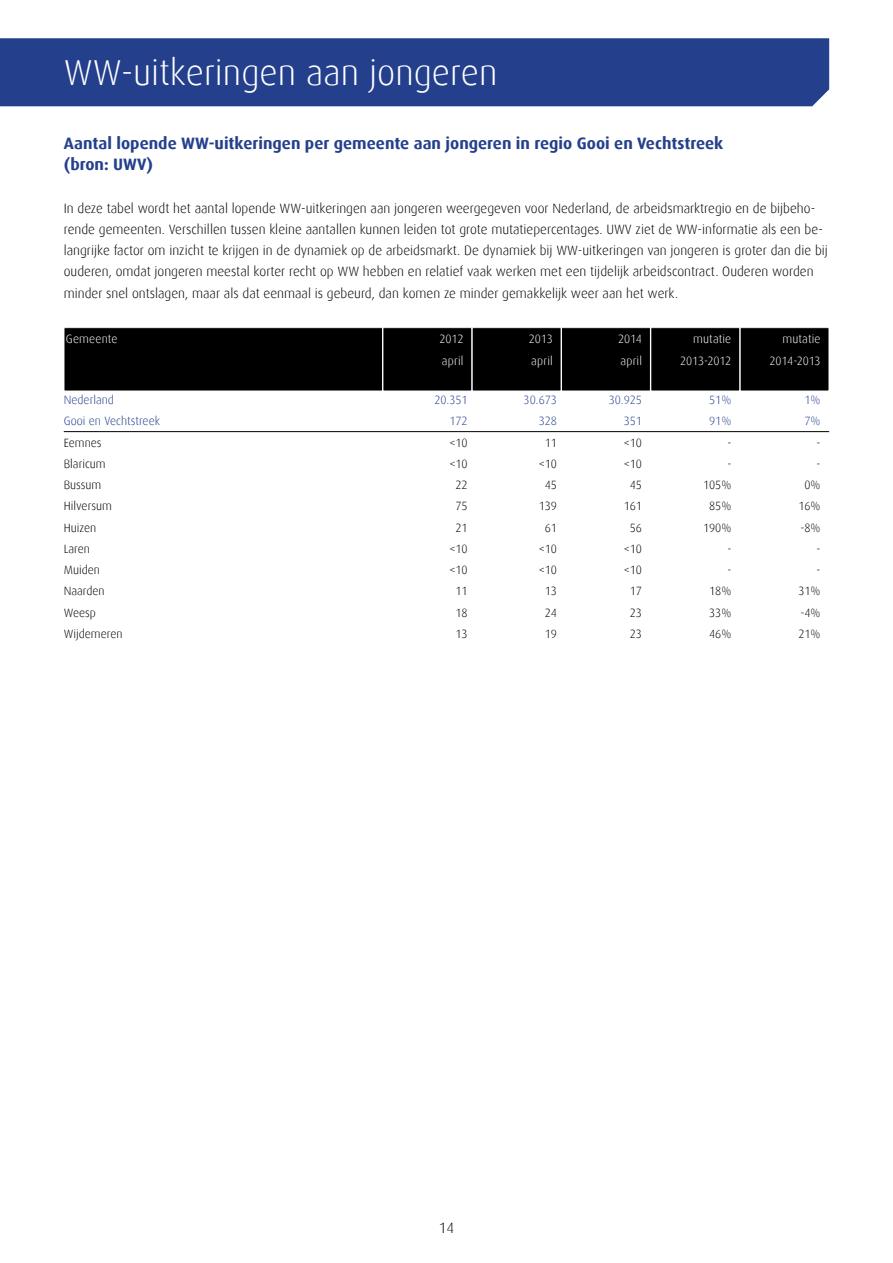
<style>
.page{position:relative;width:893px;height:1263px;background:#fff}
.page>*{position:absolute;margin:0;border:0;box-sizing:border-box;transform-origin:0 0}
.t1{font:300 36px "Dax";color:#fff}
.t2{font:700 16.5px/21.3px "Dax";color:#243f8c}
.t3{font:300 15px "Dax";color:#000}
.t4{font:300 13.5px/21.3px "Dax";color:#000}
.t5{font:300 12px "Dax";color:#000}
.t6{font:300 12px "Dax";color:#243f8c}
.t7{font:300 12px "Dax";letter-spacing:.01em;color:#fff}
.t8{font:300 12px "Dax";letter-spacing:-.01em;color:#fff}
</style>
<div class="page">
<div style="left:0;top:38px;width:829px;height:68px;background:#243f8c"></div>
<div style="left:64px;top:328px;width:318px;height:63px;background:#000"></div>
<div style="left:64px;top:327px;width:319px;height:64px;border:1px solid #fff"></div>
<div style="left:383px;top:328px;width:89px;height:63px;background:#000"></div>
<div style="left:383px;top:327px;width:89px;height:64px;border:1px solid #fff"></div>
<div style="left:740px;top:328px;width:89px;height:63px;background:#000"></div>
<div style="left:740px;top:327px;width:89px;height:64px;border:1px solid #fff"></div>
<div style="left:651px;top:328px;width:89px;height:63px;background:#000"></div>
<div style="left:651px;top:327px;width:89px;height:64px;border:1px solid #fff"></div>
<div style="left:561px;top:328px;width:89px;height:63px;background:#000"></div>
<div style="left:561px;top:327px;width:90px;height:64px;border:1px solid #fff"></div>
<div style="left:472px;top:328px;width:89px;height:63px;background:#000"></div>
<div style="left:472px;top:327px;width:89px;height:64px;border:1px solid #fff"></div>
<hr style="left:64px;top:431px;width:765px;height:1px;background:#000">
<h1 class="t1" style="left:64px;top:53px;width:435px">WW-uitkeringen aan jongeren</h1>
<p class="t2" style="left:64px;top:133px;width:661px">Aantal lopende WW-uitkeringen per gemeente aan jongeren in regio Gooi en Vechtstreek (bron: UWV)</p>
<p class="t4" style="left:64px;top:197px;width:766px">In deze tabel wordt het aantal lopende WW-uitkeringen aan jongeren weergegeven voor Nederland, de arbeidsmarktregio en de bijbeho&shy;rende gemeenten. Verschillen tussen kleine aantallen kunnen leiden tot grote mutatiepercentages. UWV ziet de WW-informatie als een be&shy;langrijke factor om inzicht te krijgen in de dynamiek op de arbeidsmarkt. De dynamiek bij WW-uitkeringen van jongeren is groter dan die bij ouderen, omdat jongeren meestal korter recht op WW hebben en relatief vaak werken met een tijdelijk arbeidscontract. Ouderen worden minder snel ontslagen, maar als dat eenmaal is gebeurd, dan komen ze minder gemakkelijk weer aan het werk.</p>
<p class="t7" style="left:66px;top:332px;width:53px">Gemeente</p>
<p class="t7" style="left:439px;top:332px;width:26px">2012</p>
<p class="t7" style="left:529px;top:332px;width:26px">2013</p>
<p class="t7" style="left:618px;top:332px;width:25px">2014</p>
<p class="t7" style="left:693px;top:332px;width:40px">mutatie</p>
<p class="t7" style="left:782px;top:332px;width:40px">mutatie</p>
<p class="t7" style="left:442px;top:354px;width:23px">april</p>
<p class="t7" style="left:531px;top:354px;width:23px">april</p>
<p class="t7" style="left:621px;top:354px;width:23px">april</p>
<p class="t8" style="left:680px;top:354px;width:53px">2013-2012</p>
<p class="t8" style="left:769px;top:354px;width:53px">2014-2013</p>
<p class="t6" style="left:64px;top:393px;width:52px">Nederland</p>
<p class="t6" style="left:434px;top:393px;width:35px">20.351</p>
<p class="t6" style="left:524px;top:393px;width:35px">30.673</p>
<p class="t6" style="left:609px;top:393px;width:35px">30.925</p>
<p class="t6" style="left:709px;top:393px;width:24px">51%</p>
<p class="t6" style="left:804px;top:393px;width:18px">1%</p>
<p class="t6" style="left:64px;top:414px;width:98px">Gooi en Vechtstreek</p>
<p class="t6" style="left:449px;top:414px;width:20px">172</p>
<p class="t6" style="left:539px;top:414px;width:20px">328</p>
<p class="t6" style="left:624px;top:414px;width:20px">351</p>
<p class="t6" style="left:709px;top:414px;width:24px">91%</p>
<p class="t6" style="left:804px;top:414px;width:18px">7%</p>
<p class="t5" style="left:64px;top:436px;width:39px">Eemnes</p>
<p class="t5" style="left:449px;top:436px;width:20px">&lt;10</p>
<p class="t5" style="left:545px;top:436px;width:14px">11</p>
<p class="t5" style="left:624px;top:436px;width:20px">&lt;10</p>
<p class="t5" style="left:727px;top:436px;width:6px">-</p>
<p class="t5" style="left:817px;top:436px;width:6px">-</p>
<p class="t5" style="left:64px;top:457px;width:43px">Blaricum</p>
<p class="t5" style="left:449px;top:457px;width:20px">&lt;10</p>
<p class="t5" style="left:539px;top:457px;width:20px">&lt;10</p>
<p class="t5" style="left:624px;top:457px;width:20px">&lt;10</p>
<p class="t5" style="left:727px;top:457px;width:6px">-</p>
<p class="t5" style="left:817px;top:457px;width:6px">-</p>
<p class="t5" style="left:64px;top:478px;width:39px">Bussum</p>
<p class="t5" style="left:455px;top:478px;width:14px">22</p>
<p class="t5" style="left:545px;top:478px;width:14px">45</p>
<p class="t5" style="left:630px;top:478px;width:14px">45</p>
<p class="t5" style="left:703px;top:478px;width:30px">105%</p>
<p class="t5" style="left:804px;top:478px;width:18px">0%</p>
<p class="t5" style="left:64px;top:500px;width:50px">Hilversum</p>
<p class="t5" style="left:455px;top:500px;width:14px">75</p>
<p class="t5" style="left:539px;top:500px;width:20px">139</p>
<p class="t5" style="left:624px;top:500px;width:20px">161</p>
<p class="t5" style="left:709px;top:500px;width:24px">85%</p>
<p class="t5" style="left:798px;top:500px;width:24px">16%</p>
<p class="t5" style="left:64px;top:521px;width:34px">Huizen</p>
<p class="t5" style="left:455px;top:521px;width:14px">21</p>
<p class="t5" style="left:545px;top:521px;width:14px">61</p>
<p class="t5" style="left:630px;top:521px;width:14px">56</p>
<p class="t5" style="left:703px;top:521px;width:30px">190%</p>
<p class="t5" style="left:800px;top:521px;width:22px">-8%</p>
<p class="t5" style="left:64px;top:542px;width:28px">Laren</p>
<p class="t5" style="left:449px;top:542px;width:20px">&lt;10</p>
<p class="t5" style="left:539px;top:542px;width:20px">&lt;10</p>
<p class="t5" style="left:624px;top:542px;width:20px">&lt;10</p>
<p class="t5" style="left:727px;top:542px;width:6px">-</p>
<p class="t5" style="left:817px;top:542px;width:6px">-</p>
<p class="t5" style="left:64px;top:563px;width:38px">Muiden</p>
<p class="t5" style="left:449px;top:563px;width:20px">&lt;10</p>
<p class="t5" style="left:539px;top:563px;width:20px">&lt;10</p>
<p class="t5" style="left:624px;top:563px;width:20px">&lt;10</p>
<p class="t5" style="left:727px;top:563px;width:6px">-</p>
<p class="t5" style="left:817px;top:563px;width:6px">-</p>
<p class="t5" style="left:64px;top:585px;width:42px">Naarden</p>
<p class="t5" style="left:455px;top:585px;width:14px">11</p>
<p class="t5" style="left:545px;top:585px;width:14px">13</p>
<p class="t5" style="left:630px;top:585px;width:14px">17</p>
<p class="t5" style="left:709px;top:585px;width:24px">18%</p>
<p class="t5" style="left:798px;top:585px;width:24px">31%</p>
<p class="t5" style="left:64px;top:606px;width:34px">Weesp</p>
<p class="t5" style="left:455px;top:606px;width:14px">18</p>
<p class="t5" style="left:545px;top:606px;width:14px">24</p>
<p class="t5" style="left:630px;top:606px;width:14px">23</p>
<p class="t5" style="left:709px;top:606px;width:24px">33%</p>
<p class="t5" style="left:800px;top:606px;width:22px">-4%</p>
<p class="t5" style="left:64px;top:627px;width:60px">Wijdemeren</p>
<p class="t5" style="left:455px;top:627px;width:14px">13</p>
<p class="t5" style="left:545px;top:627px;width:14px">19</p>
<p class="t5" style="left:630px;top:627px;width:14px">23</p>
<p class="t5" style="left:709px;top:627px;width:24px">46%</p>
<p class="t5" style="left:798px;top:627px;width:24px">21%</p>
<p class="t3" style="left:439px;top:1220px;width:17px">14</p>
</div>
